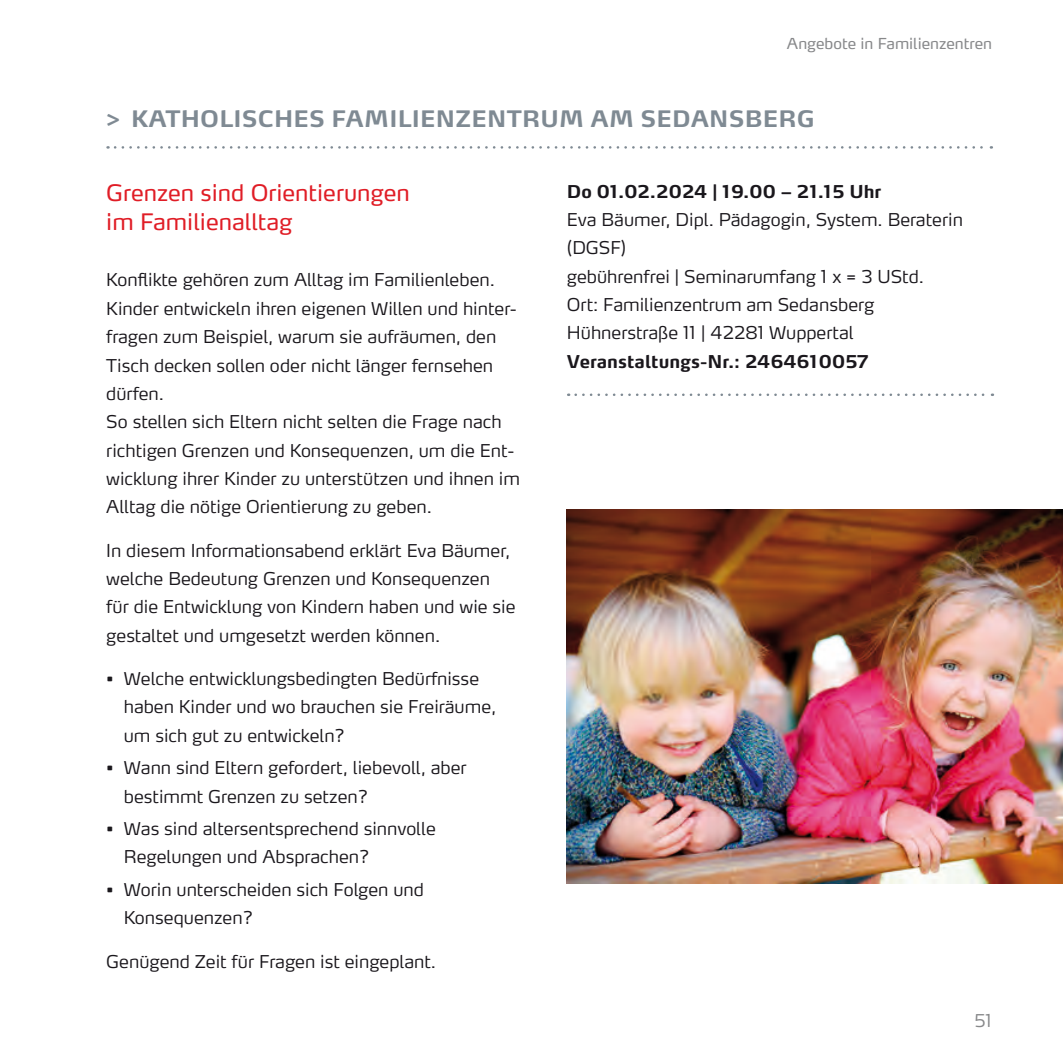
<style>
.page{position:relative;width:1063px;height:1063px;background:#fff}
.page>*{position:absolute;margin:0;border:0;box-sizing:border-box;transform-origin:0 0}
.t1{font:22.5px/28.2px "Max OT";color:#e01d26}
.t2{font:700 22.5px "Max OT";letter-spacing:.01em;color:#7f8a93}
.t3{font:300 17.5px/28.2px "Max OT";color:#1a171c}
.t4{font:700 17.5px "Max OT";color:#1a171c}
.t5{font:300 17.5px "Max OT";color:#87888a}
.t6{font:15px "Max OT";color:#87888a}
</style>
<div class="page">
<svg style="left:115px;top:146px;width:877px;height:3px"></svg>
<svg style="left:576px;top:394px;width:417px;height:2px"></svg>
<img style="left:567px;top:510px;width:496px;height:373px">
<p class="t6" style="left:787px;top:33px;width:207px">Angebote in Familienzentren</p>
<p class="t2" style="left:106px;top:104px;width:710px">&gt; KATHOLISCHES FAMILIENZENTRUM AM SEDANSBERG</p>
<p class="t1" style="left:106px;top:179px;width:305px">Grenzen sind Orientierungen im Familienalltag</p>
<p class="t3" style="left:106px;top:266px;width:415px">Konflikte gehören zum Alltag im Familienleben.<br>Kinder entwickeln ihren eigenen Willen und hinter&shy;fragen zum Beispiel, warum sie aufräumen, den Tisch decken sollen oder nicht länger fernsehen dürfen.<br>So stellen sich Eltern nicht selten die Frage nach richtigen Grenzen und Konsequenzen, um die Ent&shy;wicklung ihrer Kinder zu unterstützen und ihnen im Alltag die nötige Orientierung zu geben.</p>
<p class="t3" style="left:106px;top:536px;width:411px">In diesem Informationsabend erklärt Eva Bäumer, welche Bedeutung Grenzen und Konsequenzen für die Entwicklung von Kindern haben und wie sie gestaltet und umgesetzt werden können.</p>
<p class="t3" style="left:124px;top:664px;width:374px;text-indent:-18px">• Welche entwicklungsbedingten Bedürfnisse haben Kinder und wo brauchen sie Freiräume, um sich gut zu entwickeln?</p>
<p class="t3" style="left:124px;top:753px;width:344px;text-indent:-18px">• Wann sind Eltern gefordert, liebevoll, aber bestimmt Grenzen zu setzen?</p>
<p class="t3" style="left:124px;top:814px;width:314px;text-indent:-18px">• Was sind altersentsprechend sinnvolle<br>Regelungen und Absprachen?</p>
<p class="t3" style="left:124px;top:875px;width:302px;text-indent:-17px">• Worin unterscheiden sich Folgen und<br>Konsequenzen?</p>
<p class="t3" style="left:106px;top:947px;width:331px">Genügend Zeit für Fragen ist eingeplant.</p>
<p class="t4" style="left:567px;top:180px;width:316px">Do 01.02.2024 | 19.00 – 21.15 Uhr</p>
<p class="t3" style="left:567px;top:205px;width:398px">Eva Bäumer, Dipl. Pädagogin, System. Beraterin (DGSF)<br>gebührenfrei | Seminarumfang 1 x = 3 UStd.<br>Ort: Familienzentrum am Sedansberg Hühnerstraße 11 | 42281 Wuppertal</p>
<p class="t4" style="left:567px;top:350px;width:303px">Veranstaltungs-Nr.: 2464610057</p>
<p class="t5" style="left:975px;top:1009px;width:19px">51</p>
</div>
